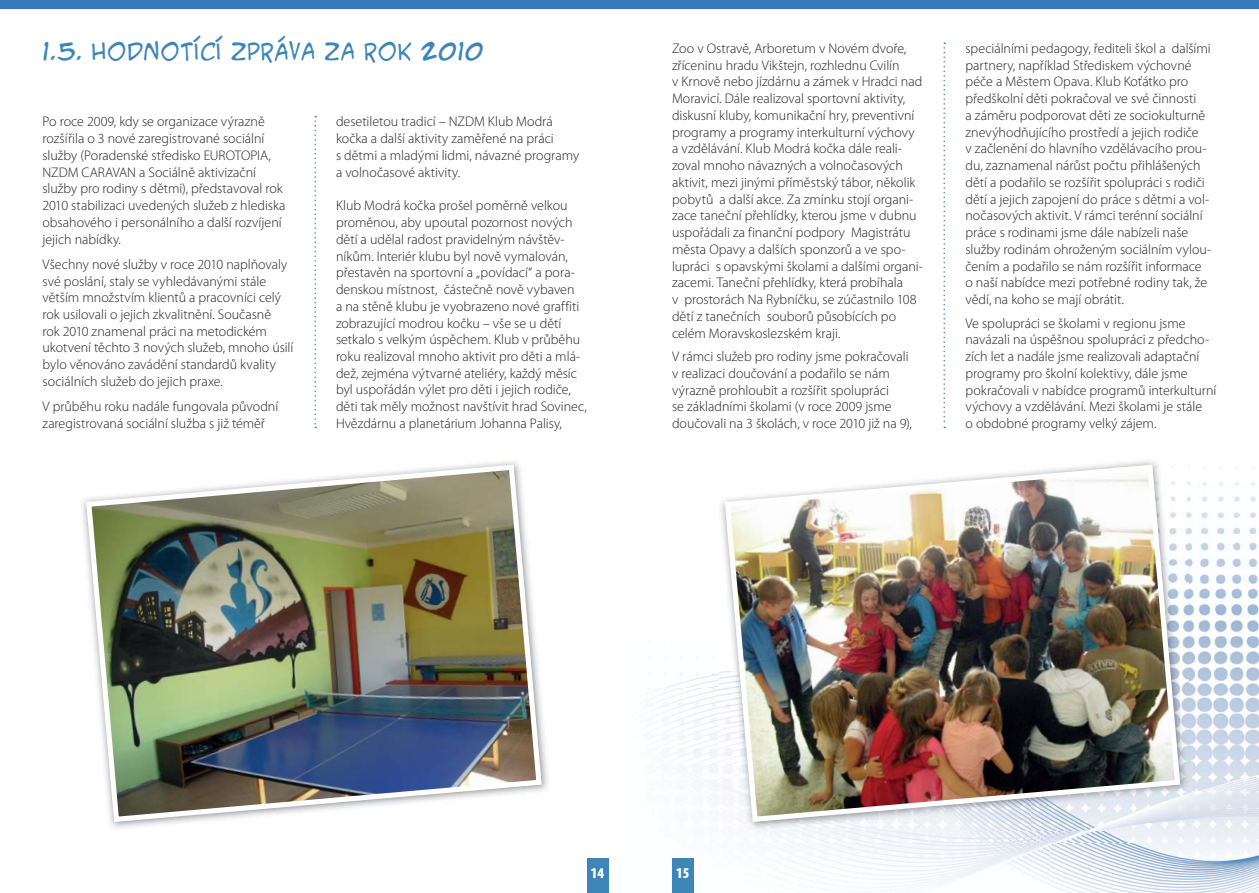
<style>
.page{position:relative;width:1259px;height:893px;background:#fff}
.page>*{position:absolute;margin:0;border:0;box-sizing:border-box;transform-origin:0 0}
.t1{font:22.5px "ACME Secret Agent";letter-spacing:.01em;color:#3e86b7}
.t2{font:900 condensed 15px "Myriad Pro";color:#fff}
.t3{font:300 13.95px/16.8px "Myriad Pro";color:#231f20}
</style>
<div class="page">
<div style="left:0;top:0;width:1259px;height:9px;background:#3777bc"></div>
<img style="left:1188px;top:483px;width:71px;height:309px">
<img style="left:672px;top:795px;width:45px;height:98px">
<img style="left:754px;top:830px;width:401px;height:13px">
<img style="left:1155px;top:792px;width:104px;height:51px">
<img style="left:785px;top:843px;width:474px;height:50px">
<img style="left:719px;top:461px;width:469px;height:369px">
<img style="left:722px;top:462px;width:461px;height:363px">
<img style="left:83px;top:462px;width:461px;height:363px">
<svg style="left:314px;top:116px;width:2px;height:312px"></svg>
<svg style="left:943px;top:43px;width:2px;height:385px"></svg>
<div style="left:587px;top:859px;width:21px;height:34px;background:#3e86b7"></div>
<div style="left:672px;top:859px;width:21px;height:34px;background:#3e86b7"></div>
<h1 class="t1" style="left:43px;top:35px;width:443px">1.5. HODNOTÍCÍ ZPRÁVA ZA ROK 2010</h1>
<p class="t3" style="left:43px;top:115px;width:244px">Po roce 2009, kdy se organizace výrazně rozšířila o 3 nové zaregistrované sociální služby (Poradenské středisko EUROTOPIA, NZDM CARAVAN a Sociálně aktivizační služby pro rodiny s dětmi), představoval rok 2010 stabilizaci uvedených služeb z hlediska obsahového i personálního a další rozvíjení jejich nabídky.</p>
<p class="t3" style="left:43px;top:257px;width:252px">Všechny nové služby v roce 2010 naplňovaly své poslání, staly se vyhledávanými stále větším množstvím klientů a pracovníci celý rok usilovali o jejich zkvalitnění. Současně<br>rok 2010 znamenal práci na metodickém ukotvení těchto 3 nových služeb, mnoho úsilí bylo věnováno zavádění standardů kvality sociálních služeb do jejich praxe.</p>
<p class="t3" style="left:43px;top:400px;width:237px">V průběhu roku nadále fungovala původní zaregistrovaná sociální služba s již téměř</p>
<p class="t3" style="left:336px;top:115px;width:245px">desetiletou tradicí – NZDM Klub Modrá kočka a další aktivity zaměřené na práci<br>s dětmi a mladými lidmi, návazné programy a volnočasové aktivity.</p>
<p class="t3" style="left:336px;top:199px;width:252px">Klub Modrá kočka prošel poměrně velkou proměnou, aby upoutal pozornost nových dětí a udělal radost pravidelným návštěv&shy;níkům. Interiér klubu byl nově vymalován, přestavěn na sportovní a „povídací“ a pora&shy;denskou místnost, částečně nově vybaven<br>a na stěně klubu je vyobrazeno nové graffiti zobrazující modrou kočku – vše se u dětí setkalo s velkým úspěchem. Klub v průběhu roku realizoval mnoho aktivit pro děti a mlá&shy;dež, zejména výtvarné ateliéry, každý měsíc byl uspořádán výlet pro děti i jejich rodiče, děti tak měly možnost navštívit hrad Sovinec, Hvězdárnu a planetárium Johanna Palisy,</p>
<p class="t3" style="left:672px;top:41px;width:252px">Zoo v Ostravě, Arboretum v Novém dvoře, zříceninu hradu Vikštejn, rozhlednu Cvilín<br>v Krnově nebo jízdárnu a zámek v Hradci nad Moravicí. Dále realizoval sportovní aktivity, diskusní kluby, komunikační hry, preventivní programy a programy interkulturní výchovy a vzdělávání. Klub Modrá kočka dále reali&shy;zoval mnoho návazných a volnočasových aktivit, mezi jinými příměstský tábor, několik pobytů a další akce. Za zmínku stojí organi&shy;zace taneční přehlídky, kterou jsme v dubnu uspořádali za finanční podpory Magistrátu města Opavy a dalších sponzorů a ve spo&shy;lupráci s opavskými školami a dalšími organi&shy;zacemi. Taneční přehlídky, která probíhala<br>v prostorách Na Rybníčku, se zúčastnilo 108 dětí z tanečních souborů působících po celém Moravskoslezském kraji.</p>
<p class="t3" style="left:672px;top:349px;width:241px">V rámci služeb pro rodiny jsme pokračovali v realizaci doučování a podařilo se nám výrazně prohloubit a rozšířit spolupráci<br>se základními školami (v roce 2009 jsme doučovali na 3 školách, v roce 2010 již na 9),</p>
<p class="t3" style="left:965px;top:41px;width:247px">speciálními pedagogy, řediteli škol a dalšími partnery, například Střediskem výchovné péče a Městem Opava. Klub Koťátko pro předškolní děti pokračoval ve své činnosti<br>a záměru podporovat děti ze sociokulturně znevýhodňujícího prostředí a jejich rodiče<br>v začlenění do hlavního vzdělávacího prou&shy;du, zaznamenal nárůst počtu přihlášených dětí a podařilo se rozšířit spolupráci s rodiči dětí a jejich zapojení do práce s dětmi a vol&shy;nočasových aktivit. V rámci terénní sociální práce s rodinami jsme dále nabízeli naše služby rodinám ohroženým sociálním vylou&shy;čením a podařilo se nám rozšířit informace o naší nabídce mezi potřebné rodiny tak, že vědí, na koho se mají obrátit.</p>
<p class="t3" style="left:965px;top:316px;width:252px">Ve spolupráci se školami v regionu jsme navázali na úspěšnou spolupráci z předcho&shy;zích let a nadále jsme realizovali adaptační programy pro školní kolektivy, dále jsme pokračovali v nabídce programů interkulturní výchovy a vzdělávání. Mezi školami je stále<br>o obdobné programy velký zájem.</p>
<p class="t2" style="left:591px;top:867px;width:15px">14</p>
<p class="t2" style="left:676px;top:867px;width:15px">15</p>
</div>
